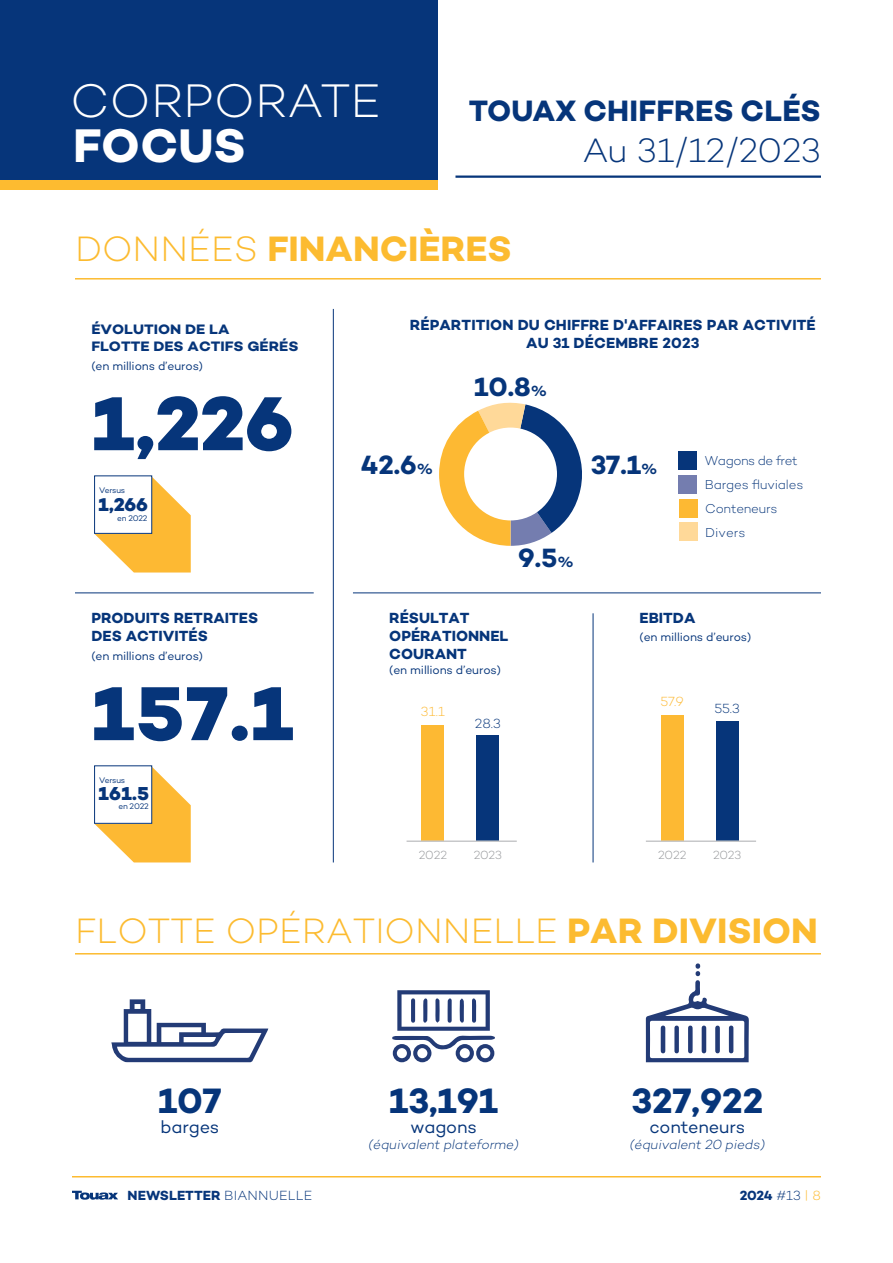
<style>
.page{position:relative;width:893px;height:1263px;background:#fff}
.page>*{position:absolute;margin:0;border:0;box-sizing:border-box;transform-origin:0 0}
.t1{font:800 77.85px "Campton";letter-spacing:.005em;color:#06357a}
.t2{font:300 48px "Campton";letter-spacing:.01em;color:#fff}
.t3{font:700 48px "Campton";color:#fff}
.t4{font:300 35.85px "Campton";color:#fcbb30}
.t5{font:700 35.85px "Campton";color:#fcbb30}
.t6{font:700 35.85px "Campton";color:#06357a}
.t7{font:300 34.5px "Campton";letter-spacing:-.005em;color:#06357a}
.t8{font:700 30px "Campton";letter-spacing:.01em;color:#06357a}
.t9{font:700 27px "Campton";color:#06357a}
.t10{font:800 19.05px "Campton";color:#06357a}
.t11{font:800 18.9px "Campton";color:#06357a}
.t12{font:18px "Campton";letter-spacing:-.01em;color:#06357a}
.t13{font:700 15px/18px "Campton";color:#06357a}
.t14{font:700 13.95px/16.6px "Campton";color:#06357a;scale:1.07 1}
.t15{font:italic 300 13.5px "Campton";letter-spacing:-.01em;color:#06357a}
.t16{font:700 13.5px "Campton";letter-spacing:.005em;color:#06357a}
.t17{font:300 13.5px "Campton";color:#06357a}
.t18{font:300 13.5px "Campton";color:#fdb933}
.t19{font:300 13.2px/23.7px "Campton";letter-spacing:-.015em;color:#06357a}
.t20{font:12px "Campton";letter-spacing:-.01em;color:#06357a}
.t21{font:300 12px "Campton";letter-spacing:-.01em;color:#939598}
.t22{font:8.25px "Campton";letter-spacing:-.03em;color:#06357a}
.s1{font-weight:300}
.s2{font-size:15px}
.s3{font-weight:700}
.s4{font-weight:300;color:#fdbb30}
</style>
<div class="page">
<svg style="left:72px;top:1191px;width:46px;height:9px"></svg>
<div style="left:0;top:0;width:437px;height:189px;background:#06357a"></div>
<div style="left:0;top:180px;width:437px;height:9px;background:#fdbb30"></div>
<hr style="left:455px;top:176px;width:366px;height:2px;background:#06357a">
<div style="left:422px;top:725px;width:22px;height:116px;background:#fdb933"></div>
<div style="left:477px;top:736px;width:22px;height:105px;background:#06357a"></div>
<hr style="left:407px;top:840px;width:110px;height:2px;background:#c7c8ca">
<div style="left:661px;top:715px;width:22px;height:126px;background:#fdb933"></div>
<div style="left:716px;top:721px;width:22px;height:120px;background:#06357a"></div>
<hr style="left:646px;top:840px;width:110px;height:2px;background:#c7c8ca">
<div style="left:678px;top:451px;width:19px;height:18px;background:#06357a"></div>
<div style="left:678px;top:475px;width:19px;height:18px;background:#747daf"></div>
<div style="left:679px;top:499px;width:18px;height:18px;background:#fdb933"></div>
<div style="left:679px;top:523px;width:18px;height:18px;background:#ffd999"></div>
<hr style="left:75px;top:953px;width:746px;height:1px;background:#fcbb30">
<hr style="left:75px;top:278px;width:746px;height:2px;background:#fcbb30">
<hr style="left:75px;top:592px;width:239px;height:1px;background:#06357a">
<hr style="left:333px;top:309px;width:1px;height:553px;background:#06357a">
<hr style="left:593px;top:613px;width:1px;height:249px;background:#06357a">
<hr style="left:353px;top:592px;width:468px;height:1px;background:#06357a">
<svg style="left:439px;top:402px;width:143px;height:144px"></svg>
<div style="left:464px;top:428px;width:93px;height:92px;background:#fff;border-radius:50%"></div>
<svg style="left:94px;top:476px;width:97px;height:96px"></svg>
<div style="left:95px;top:476px;width:57px;height:57px;background:#fff"></div>
<div style="left:94px;top:475px;width:58px;height:59px;border:1px solid #06357a"></div>
<svg style="left:111px;top:999px;width:157px;height:63px"></svg>
<svg style="left:392px;top:990px;width:103px;height:72px"></svg>
<svg style="left:646px;top:963px;width:103px;height:99px"></svg>
<svg style="left:94px;top:765px;width:97px;height:97px"></svg>
<div style="left:95px;top:766px;width:57px;height:57px;background:#fff"></div>
<div style="left:94px;top:765px;width:58px;height:59px;border:1px solid #06357a"></div>
<hr style="left:72px;top:1176px;width:749px;height:1px;background:#fdbb30">
<h2 class="t2" style="left:70px;top:71px;width:312px">CORPORATE</h2>
<h2 class="t3" style="left:73px;top:115px;width:174px">FOCUS</h2>
<h3 class="t8" style="left:469px;top:91px;width:354px">TOUAX CHIFFRES CLÉS</h3>
<h3 class="t7" style="left:583px;top:129px;width:239px">Au 31/12/2023</h3>
<h3 class="t5" style="left:75px;top:226px;width:438px"><span class="s1">DONNÉES</span> FINANCIÈRES</h3>
<p class="t14" style="left:91px;top:321px;width:195px">ÉVOLUTION DE LA<br>FLOTTE DES ACTIFS GÉRÉS</p>
<p class="t20" style="left:91px;top:358px;width:113px">(en millions d’euros)</p>
<h1 class="t1" style="left:92px;top:374px;width:203px">1,226</h1>
<p class="t22" style="left:99px;top:485px;width:28px">Versus</p>
<p class="t22" style="left:117px;top:513px;width:32px">en 2022</p>
<p class="t11" style="left:98px;top:492px;width:51px">1,266</p>
<p class="t13" style="left:91px;top:608px;width:168px">PRODUITS RETRAITES<br>DES ACTIVITÉS</p>
<p class="t20" style="left:91px;top:648px;width:113px">(en millions d’euros)</p>
<h1 class="t1" style="left:92px;top:664px;width:203px">157.1</h1>
<p class="t22" style="left:99px;top:775px;width:28px">Versus</p>
<p class="t22" style="left:119px;top:800px;width:32px">en 2022</p>
<p class="t10" style="left:98px;top:781px;width:52px">161.5</p>
<p class="t13" style="left:410px;top:316px;width:407px;text-align:center">RÉPARTITION DU CHIFFRE D'AFFAIRES PAR ACTIVITÉ<br>AU 31 DÉCEMBRE 2023</p>
<h3 class="t9" style="left:474px;top:369px;width:74px">10.8<span class="s2">%</span></h3>
<h3 class="t9" style="left:361px;top:448px;width:74px">42.6<span class="s2">%</span></h3>
<h3 class="t9" style="left:591px;top:448px;width:68px">37.1<span class="s2">%</span></h3>
<p class="t19" style="left:705px;top:449px;width:100px">Wagons de fret<br>Barges fluviales<br>Conteneurs<br>Divers</p>
<h3 class="t9" style="left:518px;top:541px;width:57px">9.5<span class="s2">%</span></h3>
<p class="t13" style="left:389px;top:608px;width:121px">RÉSULTAT<br>OPÉRATIONNEL<br>COURANT</p>
<p class="t20" style="left:389px;top:662px;width:113px">(en millions d’euros)</p>
<p class="t18" style="left:421px;top:703px;width:26px">31.1</p>
<p class="t17" style="left:475px;top:715px;width:28px">28.3</p>
<p class="t21" style="left:419px;top:847px;width:30px">2022</p>
<p class="t21" style="left:474px;top:847px;width:30px">2023</p>
<p class="t13" style="left:640px;top:608px;width:57px">EBITDA</p>
<p class="t20" style="left:640px;top:629px;width:113px">(en millions d’euros)</p>
<p class="t18" style="left:660px;top:693px;width:25px">57.9</p>
<p class="t17" style="left:714px;top:700px;width:27px">55.3</p>
<p class="t21" style="left:658px;top:847px;width:30px">2022</p>
<p class="t21" style="left:713px;top:847px;width:30px">2023</p>
<h3 class="t4" style="left:75px;top:909px;width:744px">FLOTTE OPÉRATIONNELLE <span class="s3">PAR DIVISION</span></h3>
<h3 class="t6" style="left:158px;top:1077px;width:65px">107</h3>
<p class="t12" style="left:161px;top:1116px;width:60px">barges</p>
<h3 class="t6" style="left:389px;top:1077px;width:110px">13,191</h3>
<p class="t12" style="left:411px;top:1116px;width:68px">wagons</p>
<p class="t15" style="left:368px;top:1136px;width:152px">(équivalent plateforme)</p>
<h3 class="t6" style="left:631px;top:1077px;width:133px">327,922</h3>
<p class="t12" style="left:649px;top:1116px;width:97px">conteneurs</p>
<p class="t15" style="left:630px;top:1136px;width:137px">(équivalent 20 pieds)</p>
<p class="t16" style="left:128px;top:1186px;width:186px">NEWSLETTER <span class="s1">BIANNUELLE</span></p>
<p class="t16" style="left:740px;top:1186px;width:83px">2024 <span class="s1">#13</span> <span class="s4">| 8</span></p>
</div>
